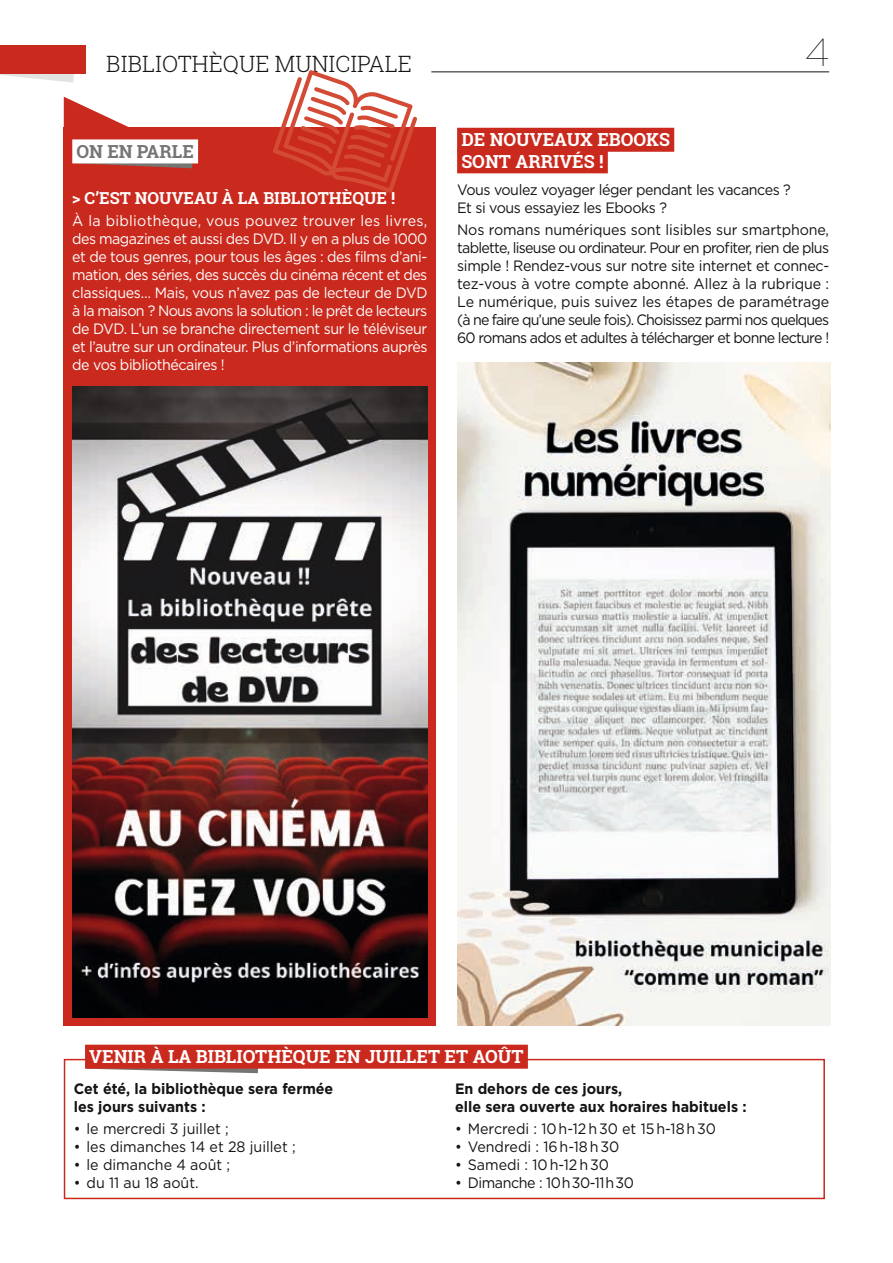
<style>
.page{position:relative;width:893px;height:1263px;background:#fff}
.page>*{position:absolute;margin:0;border:0;box-sizing:border-box;transform-origin:0 0}
.t1{font:100 39px "Gotham";color:#131413}
.t2{font:300 22.5px "Roboto Slab";color:#131413}
.t3{font:700 18px/21.6px "Roboto Slab";color:#fff}
.t4{font:700 18px "Roboto Slab";color:#757574}
.t5{font:700 16.5px "Roboto Slab";color:#fff}
.t6{font:15px/18px "Gotham";letter-spacing:-.03em;color:#131413;scale:.95 1}
.t7{font:15px/18px "Gotham";letter-spacing:-.03em;color:#fff;text-align:justify;scale:.95 1}
.t8{font:15px "Gotham";color:#131413;scale:.95 1}
.t9{font:700 15px/18px "Gotham";color:#131413;scale:.95 1}
</style>
<div class="page">
<svg style="left:0;top:74px;width:74px;height:9px"></svg>
<div style="left:0;top:45px;width:85px;height:29px;background:#ca2a1e"></div>
<hr style="left:431px;top:72px;width:398px;height:1px;background:#131413">
<div style="left:64px;top:1059px;width:761px;height:140px;border:2px solid #ca2a1e"></div>
<svg style="left:100px;top:1069px;width:158px;height:4px"></svg>
<div style="left:85px;top:1045px;width:443px;height:24px;background:#ca2a1e"></div>
<img style="left:457px;top:362px;width:373px;height:664px">
<div style="left:64px;top:127px;width:372px;height:899px;background:#ca2a1e"></div>
<svg style="left:64px;top:97px;width:135px;height:71px"></svg>
<div style="left:72px;top:139px;width:126px;height:24px;background:#fff"></div>
<svg style="left:273px;top:70px;width:144px;height:123px"></svg>
<img style="left:72px;top:386px;width:355px;height:631px">
<div style="left:457px;top:128px;width:217px;height:24px;background:#ca2a1e"></div>
<div style="left:457px;top:149px;width:151px;height:24px;background:#ca2a1e"></div>
<h2 class="t2" style="left:106px;top:49px;width:307px">BIBLIOTHÈQUE MUNICIPALE</h2>
<h1 class="t1" style="left:805px;top:28px;width:26px">4</h1>
<p class="t4" style="left:77px;top:139px;width:119px">ON EN PARLE</p>
<p class="t3" style="left:461px;top:129px;width:210px">DE NOUVEAUX EBOOKS<br>SONT ARRIVÉS !</p>
<p class="t6" style="left:457px;top:180px;width:353px">Vous voulez voyager léger pendant les vacances ?<br>Et si vous essayiez les Ebooks ?</p>
<p class="t6" style="left:457px;top:220px;width:393px;text-align:justify">Nos romans numériques sont lisibles sur smartphone, tablette, liseuse ou ordinateur. Pour en profiter, rien de plus simple ! Rendez-vous sur notre site internet et connec&shy;tez-vous à votre compte abonné. Allez à la rubrique :<br>Le numérique, puis suivez les étapes de paramétrage (à ne faire qu’une seule fois). Choisissez parmi nos quelques 60 romans ados et adultes à télécharger et bonne lecture !</p>
<p class="t5" style="left:72px;top:187px;width:324px">&gt; C’EST NOUVEAU À LA BIBLIOTHÈQUE !</p>
<p class="t7" style="left:72px;top:211px;width:375px">À la bibliothèque, vous pouvez trouver les livres, des magazines et aussi des DVD. Il y en a plus de 1000 et de tous genres, pour tous les âges : des films d’ani&shy;mation, des séries, des succès du cinéma récent et des classiques… Mais, vous n’avez pas de lecteur de DVD à la maison ? Nous avons la solution : le prêt de lecteurs de DVD. L’un se branche directement sur le téléviseur et l’autre sur un ordinateur. Plus d’informations auprès de vos bibliothécaires !</p>
<p class="t3" style="left:89px;top:1046px;width:436px">VENIR À LA BIBLIOTHÈQUE EN JUILLET ET AOÛT</p>
<p class="t9" style="left:74px;top:1079px;width:275px">Cet été, la bibliothèque sera fermée les jours suivants :</p>
<p class="t8" style="left:74px;top:1119px;width:165px">• le mercredi 3 juillet ;</p>
<p class="t8" style="left:74px;top:1137px;width:235px">• les dimanches 14 et 28 juillet ;</p>
<p class="t8" style="left:74px;top:1155px;width:166px">• le dimanche 4 août ;</p>
<p class="t8" style="left:74px;top:1173px;width:133px">• du 11 au 18 août.</p>
<p class="t9" style="left:455px;top:1079px;width:308px">En dehors de ces jours,<br>elle sera ouverte aux horaires habituels :</p>
<p class="t8" style="left:455px;top:1119px;width:276px">• Mercredi : 10 h-12 h 30 et 15 h-18 h 30</p>
<p class="t8" style="left:455px;top:1137px;width:175px">• Vendredi : 16 h-18 h 30</p>
<p class="t8" style="left:455px;top:1155px;width:164px">• Samedi : 10 h-12 h 30</p>
<p class="t6" style="left:455px;top:1173px;width:190px">• Dimanche : 10 h 30-11 h 30</p>
</div>
